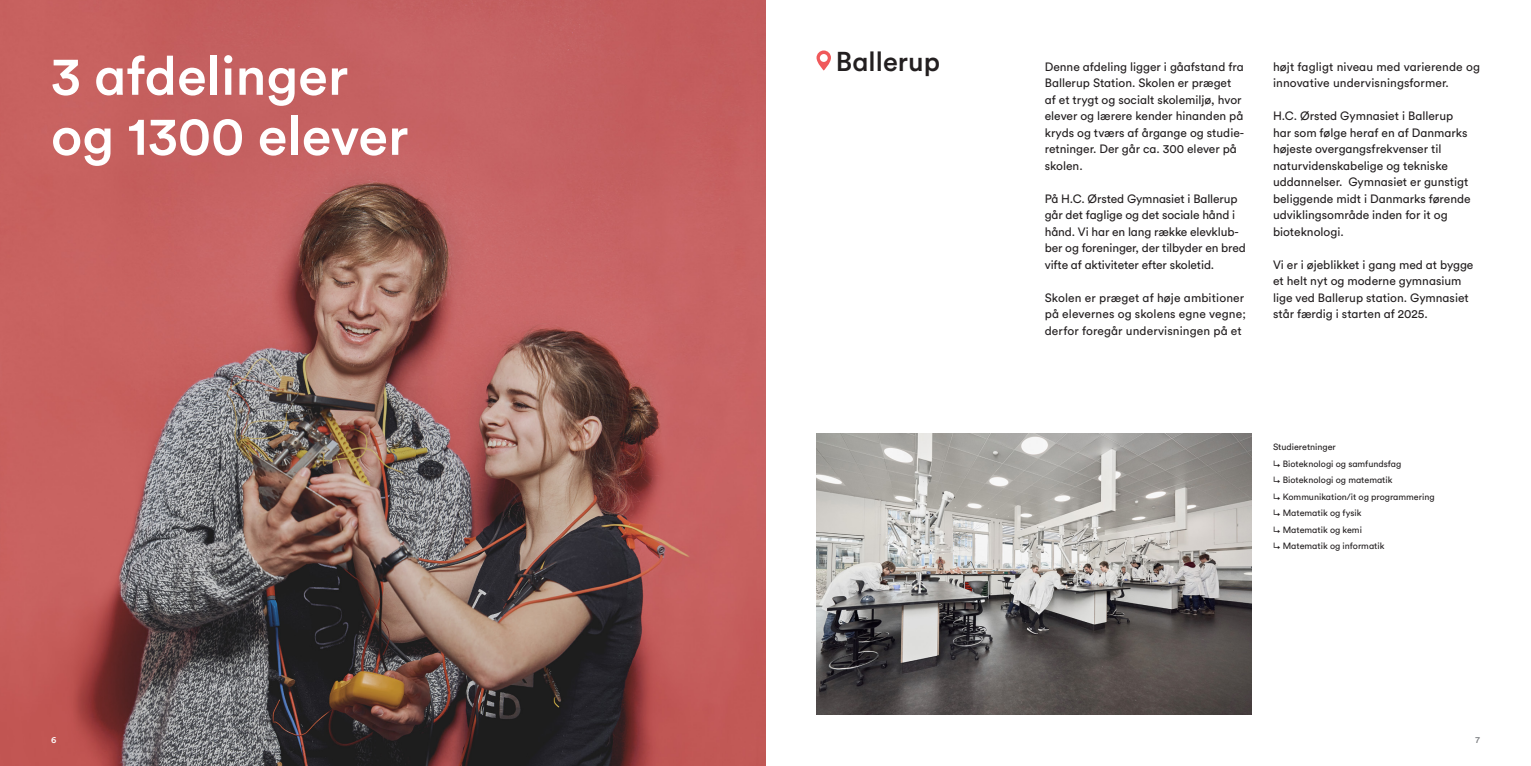
<style>
.page{position:relative;width:1531px;height:766px;background:#fff}
.page>*{position:absolute;margin:0;border:0;box-sizing:border-box;transform-origin:0 0}
.Overskrift_24_28pt{font:500 54px "Circular Pro";color:#fff}
.Overskrift_24_28pt-2{font:500 27px "Circular Pro";color:#231f20}
.Brødtekst_8_11_pt{font:12px/16.5px "Circular Pro";color:#231f20}
.Brødtekst_8_11_pt-2{font:9px "Circular Pro";color:#231f20}
.Brødtekst_8_11_pt-3{font:500 9px "Circular Pro";color:#fff}
.t1{font:500 9px "Circular Pro";color:#808285}
</style>
<div class="page">
<img style="left:0;top:0;width:765px;height:765px">
<img style="left:816px;top:434px;width:435px;height:280px">
<svg style="left:816px;top:50px;width:15px;height:20px"></svg>
<p class="Overskrift_24_28pt" style="left:51px;top:39px;width:299px">3 afdelinger</p>
<p class="Overskrift_24_28pt" style="left:51px;top:99px;width:359px">og 1300 elever</p>
<p class="Overskrift_24_28pt-2" style="left:836px;top:43px;width:106px">Ballerup</p>
<p class="Brødtekst_8_11_pt" style="left:1045px;top:58px;width:201px">Denne afdeling ligger i gåafstand fra<br>Ballerup Station. Skolen er præget af et trygt og socialt skolemiljø, hvor elever og lærere kender hinanden på kryds og tværs af årgange og studie&shy;retninger. Der går ca. 300 elever på skolen.</p>
<p class="Brødtekst_8_11_pt" style="left:1045px;top:190px;width:203px">På H.C. Ørsted Gymnasiet i Ballerup går det faglige og det sociale hånd i hånd. Vi har en lang række elevklub&shy;ber og foreninger, der tilbyder en bred vifte af aktiviteter efter skoletid.</p>
<p class="Brødtekst_8_11_pt" style="left:1045px;top:289px;width:203px">Skolen er præget af høje ambitioner på elevernes og skolens egne vegne; derfor foregår undervisningen på et</p>
<p class="Brødtekst_8_11_pt" style="left:1273px;top:58px;width:208px">højt fagligt niveau med varierende og innovative undervisningsformer.</p>
<p class="Brødtekst_8_11_pt" style="left:1273px;top:107px;width:199px">H.C. Ørsted Gymnasiet i Ballerup har som følge heraf en af Danmarks højeste overgangsfrekvenser til naturvidenskabelige og tekniske uddannelser. Gymnasiet er gunstigt beliggende midt i Danmarks førende udviklingsområde inden for it og bioteknologi.</p>
<p class="Brødtekst_8_11_pt" style="left:1273px;top:256px;width:202px">Vi er i øjeblikket i gang med at bygge et helt nyt og moderne gymnasium lige ved Ballerup station. Gymnasiet står færdig i starten af 2025.</p>
<p class="Brødtekst_8_11_pt-2" style="left:1273px;top:441px;width:64px">Studieretninger</p>
<p class="Brødtekst_8_11_pt-2" style="left:1273px;top:457px;width:130px">↳ Bioteknologi og samfundsfag</p>
<p class="Brødtekst_8_11_pt-2" style="left:1273px;top:474px;width:121px">↳ Bioteknologi og matematik</p>
<p class="Brødtekst_8_11_pt-2" style="left:1273px;top:490px;width:163px">↳ Kommunikation/it og programmering</p>
<p class="Brødtekst_8_11_pt-2" style="left:1273px;top:507px;width:90px">↳ Matematik og fysik</p>
<p class="Brødtekst_8_11_pt-2" style="left:1273px;top:523px;width:90px">↳ Matematik og kemi</p>
<p class="Brødtekst_8_11_pt-2" style="left:1273px;top:540px;width:113px">↳ Matematik og informatik</p>
<p class="Brødtekst_8_11_pt-3" style="left:51px;top:733px;width:7px">6</p>
<p class="t1" style="left:1475px;top:733px;width:6px">7</p>
</div>
